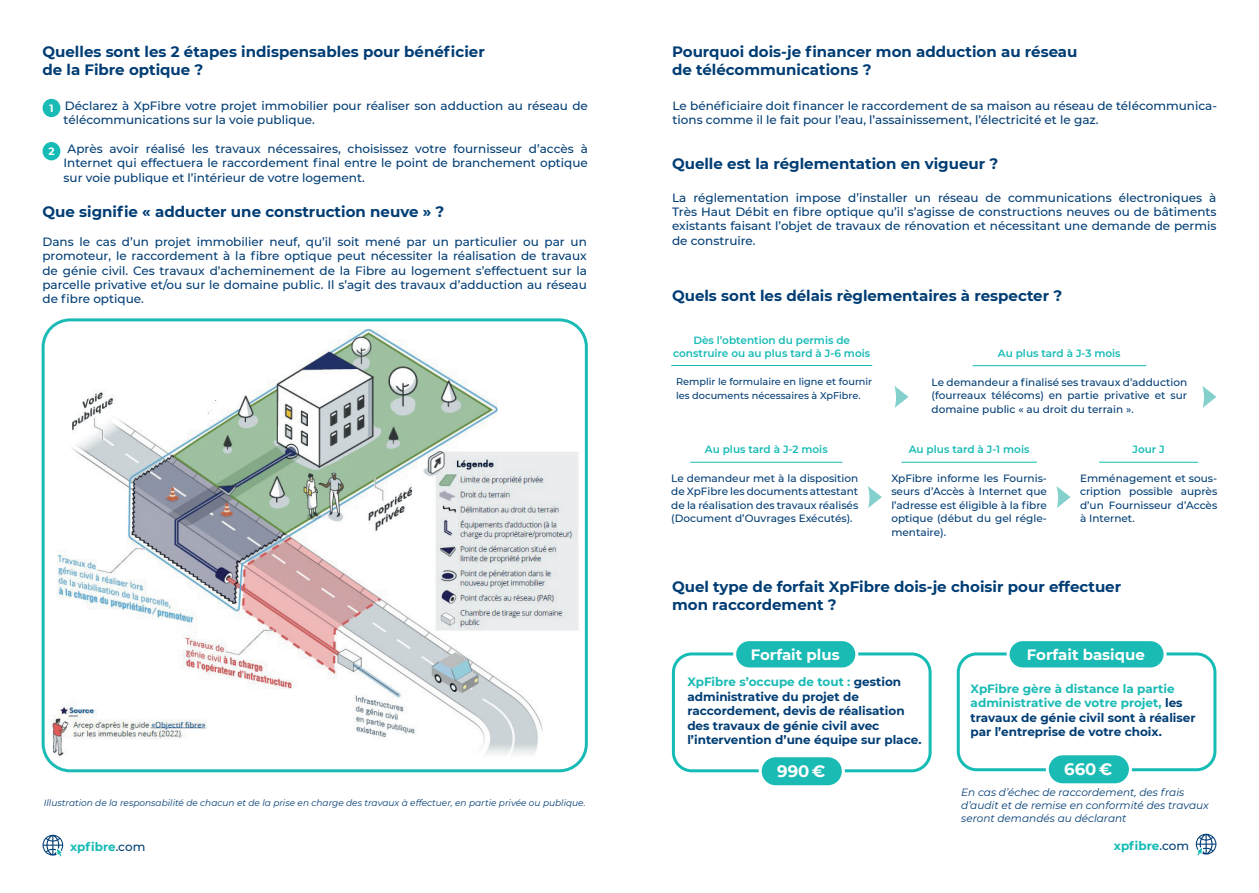
<style>
.page{position:relative;width:1259px;height:893px;background:#fff}
.page>*{position:absolute;margin:0;border:0;box-sizing:border-box;transform-origin:0 0}
.t1{font:700 16.5px "Montserrat";color:#fff}
.t2{font:700 15px/18px "Montserrat";color:#003d74}
.t3{font:700 15px "Montserrat";color:#fff}
.t4{font:500 12px/14.4px "Montserrat";color:#003d74;text-align:justify}
.t5{font:700 12px/14.4px "Montserrat";color:#003d74}
.t6{font:700 12px "Montserrat";color:#15bbb5}
.t7{font:500 10.5px/13.5px "Montserrat";color:#003d74;text-align:justify}
.t8{font:600 10.5px/12.6px "Montserrat";color:#15bbb5;text-align:center}
.t9{font:italic 10.5px/12.6px "Montserrat";color:#003d74}
.t10{font:500 9.75px/13.5px "Montserrat";color:#003d74}
.t11{font:italic 9px "Montserrat";color:#003d74}
.s1{color:#1abbb4}
.s2{font-weight:500;color:#003d74}
</style>
<div class="page">
<img style="left:48px;top:322px;width:535px;height:447px">
<div style="left:42px;top:318px;width:546px;height:454px;border:3px solid #1abbb4;border-radius:27px"></div>
<div style="left:43px;top:99px;width:17px;height:18px;background:#1abbb4;border-radius:50%"></div>
<div style="left:43px;top:142px;width:17px;height:18px;background:#15bbb5;border-radius:50%"></div>
<div style="left:672px;top:652px;width:259px;height:120px;border:3px solid #15bbb5;border-radius:19px"></div>
<div style="left:956px;top:652px;width:260px;height:119px;border:3px solid #15bbb5;border-radius:19px"></div>
<div style="left:760px;top:756px;width:83px;height:31px;background:#1abbb4;border-radius:16px"></div>
<div style="left:758px;top:754px;width:87px;height:34px;border:3px solid #fff;border-radius:16px"></div>
<div style="left:734px;top:640px;width:123px;height:29px;background:#1abbb4;border-radius:15px"></div>
<div style="left:733px;top:638px;width:125px;height:32px;border:3px solid #fff;border-radius:15px"></div>
<div style="left:1008px;top:640px;width:157px;height:29px;background:#1abbb4;border-radius:15px"></div>
<div style="left:1006px;top:638px;width:160px;height:32px;border:3px solid #fff;border-radius:15px"></div>
<div style="left:1047px;top:754px;width:83px;height:31px;background:#1abbb4;border-radius:16px"></div>
<div style="left:1045px;top:752px;width:87px;height:34px;border:3px solid #fff;border-radius:16px"></div>
<hr style="left:671px;top:365px;width:201px;height:1px;background:#15bbb5">
<hr style="left:972px;top:365px;width:174px;height:1px;background:#15bbb5">
<hr style="left:690px;top:462px;width:152px;height:1px;background:#15bbb5">
<hr style="left:901px;top:462px;width:136px;height:1px;background:#15bbb5">
<hr style="left:1099px;top:462px;width:99px;height:1px;background:#15bbb5">
<svg style="left:1056px;top:486px;width:14px;height:22px"></svg>
<svg style="left:867px;top:486px;width:15px;height:22px"></svg>
<svg style="left:894px;top:386px;width:14px;height:22px"></svg>
<svg style="left:1202px;top:386px;width:14px;height:22px"></svg>
<svg style="left:43px;top:835px;width:21px;height:22px"></svg>
<svg style="left:1195px;top:834px;width:21px;height:22px"></svg>
<p class="t2" style="left:43px;top:42px;width:444px">Quelles sont les 2 étapes indispensables pour bénéficier de la Fibre optique ?</p>
<p class="t4" style="left:64px;top:98px;width:526px;text-indent:-14px"><sub>1</sub> Déclarez à XpFibre votre projet immobilier pour réaliser son adduction au réseau de télécommunications sur la voie publique.</p>
<p class="t4" style="left:64px;top:141px;width:526px;text-indent:-15px"><sub>2</sub> Après avoir réalisé les travaux nécessaires, choisissez votre fournisseur d’accès à Internet qui effectuera le raccordement final entre le point de branchement optique sur voie publique et l’intérieur de votre logement.</p>
<p class="t2" style="left:43px;top:202px;width:403px">Que signifie « adducter une construction neuve » ?</p>
<p class="t4" style="left:42px;top:234px;width:546px">Dans le cas d’un projet immobilier neuf, qu’il soit mené par un particulier ou par un promoteur, le raccordement à la fibre optique peut nécessiter la réalisation de travaux de génie civil. Ces travaux d’acheminement de la Fibre au logement s’effectuent sur la parcelle privative et/ou sur le domaine public. Il s’agit des travaux d’adduction au réseau de fibre optique.</p>
<p class="t2" style="left:672px;top:42px;width:407px">Pourquoi dois-je financer mon adduction au réseau de télécommunications ?</p>
<p class="t4" style="left:672px;top:98px;width:546px">Le bénéficiaire doit financer le raccordement de sa maison au réseau de télécommunica&shy;tions comme il le fait pour l’eau, l’assainissement, l’électricité et le gaz.</p>
<p class="t2" style="left:672px;top:154px;width:328px">Quelle est la réglementation en vigueur ?</p>
<p class="t4" style="left:672px;top:190px;width:546px">La réglementation impose d’installer un réseau de communications électroniques à Très Haut Débit en fibre optique qu’il s’agisse de constructions neuves ou de bâtiments existants faisant l’objet de travaux de rénovation et nécessitant une demande de permis de construire.</p>
<p class="t2" style="left:672px;top:286px;width:392px">Quels sont les délais règlementaires à respecter ?</p>
<p class="t8" style="left:673px;top:334px;width:199px">Dès l’obtention du permis de construire ou au plus tard à J-6 mois</p>
<p class="t10" style="left:676px;top:375px;width:198px">Remplir le formulaire en ligne et fournir les documents nécessaires à XpFibre.</p>
<p class="t8" style="left:998px;top:346px;width:124px">Au plus tard à J-3 mois</p>
<p class="t7" style="left:931px;top:375px;width:257px">Le demandeur a finalisé ses travaux d’adduction (fourreaux télécoms) en partie privative et sur domaine public « au droit du terrain ».</p>
<p class="t8" style="left:705px;top:443px;width:124px">Au plus tard à J-2 mois</p>
<p class="t8" style="left:909px;top:443px;width:122px">Au plus tard à J-1 mois</p>
<p class="t8" style="left:1132px;top:443px;width:34px">Jour J</p>
<p class="t7" style="left:671px;top:471px;width:189px">Le demandeur met à la disposition de XpFibre les documents attestant de la réalisation des travaux réalisés (Document d’Ouvrages Exécutés).</p>
<p class="t7" style="left:891px;top:471px;width:157px">XpFibre informe les Fournis&shy;seurs d’Accès à Internet que l’adresse est éligible à la fibre optique (début du gel régle&shy;mentaire).</p>
<p class="t7" style="left:1080px;top:471px;width:139px">Emménagement et sous&shy;cription possible auprès d’un Fournisseur d’Accès à Internet.</p>
<p class="t2" style="left:672px;top:577px;width:451px">Quel type de forfait XpFibre dois-je choisir pour effectuer mon raccordement ?</p>
<p class="t3" style="left:750px;top:643px;width:90px">Forfait plus</p>
<p class="t3" style="left:1027px;top:643px;width:119px">Forfait basique</p>
<p class="t5" style="left:687px;top:674px;width:236px"><span class="s1">XpFibre s’occupe de tout :</span> gestion administrative du projet de raccordement, devis de réalisation des travaux de génie civil avec l’intervention d’une équipe sur place.</p>
<p class="t5" style="left:970px;top:681px;width:227px"><span class="s1">XpFibre gère à distance la partie administrative de votre projet,</span> les travaux de génie civil sont à réaliser par l’entreprise de votre choix.</p>
<h1 class="t1" style="left:777px;top:759px;width:50px">990 €</h1>
<h1 class="t1" style="left:1064px;top:757px;width:50px">660 €</h1>
<p class="t11" style="left:44px;top:797px;width:543px">Illustration de la responsabilité de chacun et de la prise en charge des travaux à effectuer, en partie privée ou publique.</p>
<p class="t9" style="left:961px;top:786px;width:249px">En cas d’échec de raccordement, des frais d’audit et de remise en conformité des travaux seront demandés au déclarant</p>
<p class="t6" style="left:70px;top:838px;width:77px">xpfibre<span class="s2">.com</span></p>
<p class="t6" style="left:1113px;top:837px;width:77px">xpfibre<span class="s2">.com</span></p>
</div>
